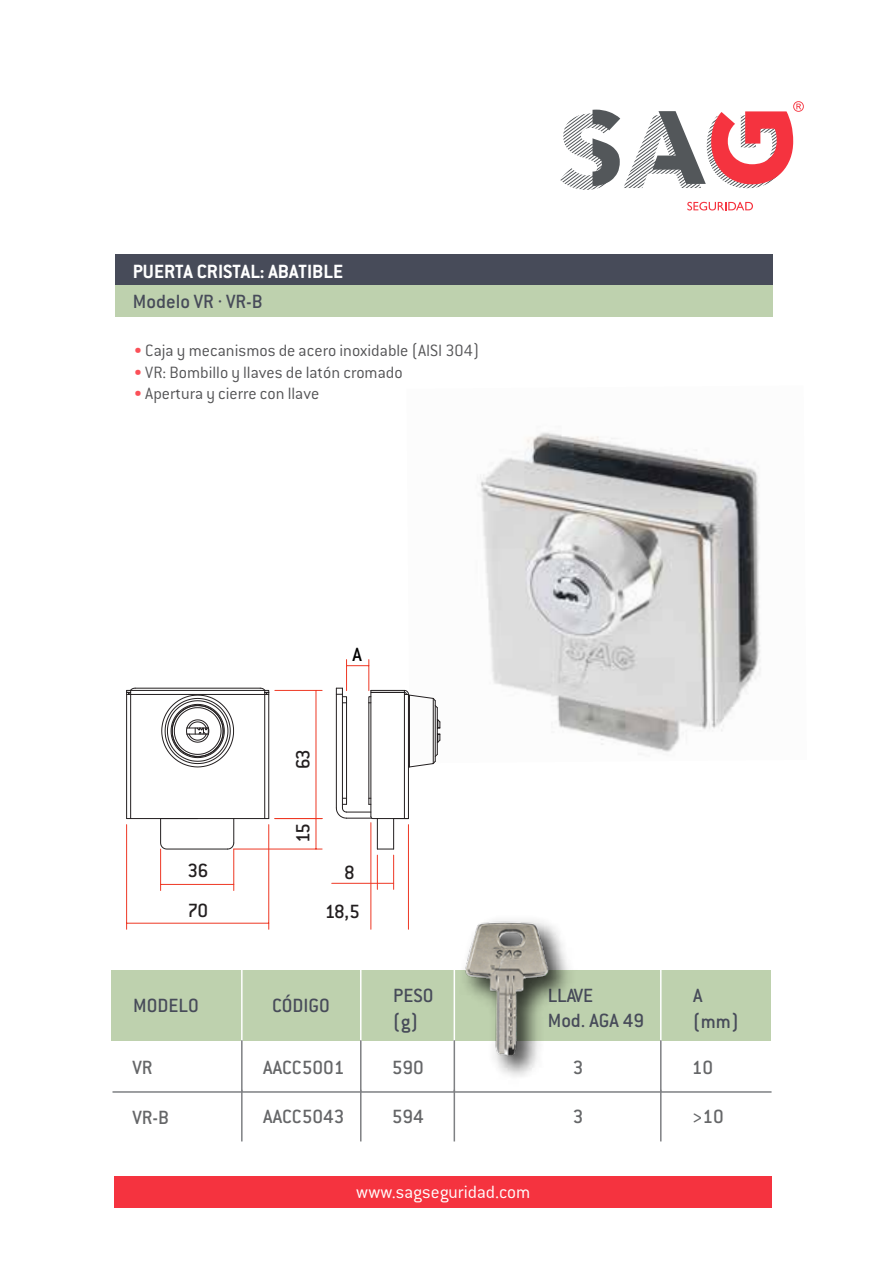
<style>
.page{position:relative;width:893px;height:1263px;background:#fff}
.page>*{position:absolute;margin:0;border:0;box-sizing:border-box;transform-origin:0 0}
.t1{font:500 21px/25.2px "Conduit ITC";color:#474b59}
.t2{font:500 21px "Conduit ITC";color:#656668}
.t3{font:700 21px "Conduit ITC";color:#fff}
.t4{font:500 21px "Conduit ITC";letter-spacing:-.06em;color:#231f20}
.t5{font:500 21px "Conduit ITC";color:#000}
.t6{font:300 19.5px "Conduit ITC";color:#fff}
.t7{font:300 18px "Conduit ITC";color:#545456}
.s1{color:#fb5058}
</style>
<div class="page">
<div style="left:115px;top:254px;width:658px;height:32px;background:#474b59"></div>
<div style="left:115px;top:285px;width:658px;height:32px;background:#bed1ae"></div>
<div style="left:115px;top:1176px;width:657px;height:32px;background:#f5333f"></div>
<svg style="left:687px;top:202px;width:66px;height:8px"></svg>
<svg style="left:560px;top:101px;width:244px;height:89px"></svg>
<div style="left:112px;top:970px;width:659px;height:71px;background:#bed1ae"></div>
<hr style="left:241px;top:969px;width:2px;height:72px;background:#fff">
<hr style="left:360px;top:969px;width:2px;height:72px;background:#fff">
<hr style="left:241px;top:1040px;width:2px;height:52px;background:#7e8083">
<hr style="left:360px;top:1040px;width:2px;height:52px;background:#7e8083">
<hr style="left:241px;top:1090px;width:2px;height:51px;background:#7e8083">
<hr style="left:360px;top:1090px;width:2px;height:51px;background:#7e8083">
<hr style="left:454px;top:1090px;width:1px;height:51px;background:#7e8083">
<hr style="left:660px;top:969px;width:2px;height:72px;background:#fff">
<hr style="left:660px;top:1040px;width:2px;height:52px;background:#7e8083">
<hr style="left:660px;top:1090px;width:2px;height:51px;background:#7e8083">
<img style="left:453px;top:951px;width:116px;height:147px">
<img style="left:461px;top:920px;width:102px;height:145px">
<hr style="left:112px;top:1091px;width:659px;height:2px;background:#7e8083">
<img style="left:480px;top:432px;width:281px;height:320px">
<hr style="left:346px;top:660px;width:1px;height:31px;background:#ee3824">
<hr style="left:368px;top:660px;width:1px;height:31px;background:#ee3824">
<svg style="left:347px;top:665px;width:21px;height:1px"></svg>
<hr style="left:370px;top:823px;width:1px;height:106px;background:#ee3824">
<hr style="left:408px;top:825px;width:1px;height:104px;background:#ee3824">
<hr style="left:268px;top:825px;width:1px;height:104px;background:#ee3824">
<hr style="left:126px;top:825px;width:1px;height:104px;background:#ee3824">
<hr style="left:127px;top:923px;width:142px;height:1px;background:#ee3824">
<hr style="left:275px;top:690px;width:47px;height:1px;background:#ee3824">
<hr style="left:316px;top:690px;width:1px;height:128px;background:#ee3824">
<svg style="left:126px;top:687px;width:144px;height:163px"></svg>
<hr style="left:161px;top:818px;width:37px;height:1px;background:#231f20">
<hr style="left:233px;top:849px;width:1px;height:41px;background:#ee3824">
<hr style="left:160px;top:849px;width:1px;height:41px;background:#ee3824">
<hr style="left:161px;top:884px;width:73px;height:1px;background:#ee3824">
<svg style="left:377px;top:849px;width:17px;height:1px"></svg>
<svg style="left:335px;top:688px;width:106px;height:131px"></svg>
<hr style="left:393px;top:818px;width:1px;height:31px;background:#231f20">
<hr style="left:377px;top:818px;width:1px;height:31px;background:#231f20">
<hr style="left:393px;top:855px;width:1px;height:34px;background:#ee3824">
<hr style="left:377px;top:855px;width:1px;height:34px;background:#ee3824">
<hr style="left:332px;top:883px;width:62px;height:1px;background:#ee3824">
<hr style="left:275px;top:818px;width:47px;height:1px;background:#ee3824">
<hr style="left:234px;top:849px;width:88px;height:1px;background:#ee3824">
<hr style="left:316px;top:818px;width:1px;height:31px;background:#ee3824">
<p class="t3" style="left:133px;top:259px;width:212px">PUERTA CRISTAL: ABATIBLE</p>
<p class="t1" style="left:133px;top:289px;width:131px">Modelo VR · VR-B</p>
<p class="t7" style="left:134px;top:341px;width:346px"><span class="s1">•</span> Caja y mecanismos de acero inoxidable (AISI 304)</p>
<p class="t7" style="left:134px;top:362px;width:270px"><span class="s1">•</span> VR: Bombillo y llaves de latón cromado</p>
<p class="t7" style="left:134px;top:384px;width:187px"><span class="s1">•</span> Apertura y cierre con llave</p>
<p class="t5" style="left:352px;top:643px;width:11px">A</p>
<p class="t4" style="left:188px;top:859px;width:23px">36</p>
<p class="t4" style="left:188px;top:898px;width:22px">70</p>
<p class="t4" style="left:291px;top:769px;width:22px;rotate:-90deg">63</p>
<p class="t4" style="left:291px;top:843px;width:21px;rotate:-90deg">15</p>
<p class="t4" style="left:344px;top:860px;width:12px">8</p>
<p class="t4" style="left:325px;top:899px;width:37px">18,5</p>
<p class="t1" style="left:133px;top:993px;width:67px">MODELO</p>
<p class="t1" style="left:272px;top:993px;width:59px">CÓDIGO</p>
<p class="t1" style="left:393px;top:983px;width:42px">PESO (g)</p>
<p class="t2" style="left:132px;top:1056px;width:22px">VR</p>
<p class="t2" style="left:263px;top:1055px;width:83px">AACC5001</p>
<p class="t2" style="left:392px;top:1055px;width:34px">590</p>
<p class="t2" style="left:132px;top:1105px;width:38px">VR-B</p>
<p class="t2" style="left:263px;top:1105px;width:83px">AACC5043</p>
<p class="t2" style="left:392px;top:1105px;width:34px">594</p>
<p class="t1" style="left:548px;top:982px;width:98px">LLAVE<br>Mod. AGA 49</p>
<p class="t2" style="left:573px;top:1055px;width:12px">3</p>
<p class="t2" style="left:573px;top:1105px;width:12px">3</p>
<p class="t6" style="left:356px;top:1181px;width:176px">www.sagseguridad.com</p>
<p class="t1" style="left:693px;top:983px;width:47px">A (mm)</p>
<p class="t2" style="left:692px;top:1055px;width:23px">10</p>
<p class="t2" style="left:692px;top:1105px;width:34px">&gt;10</p>
</div>
